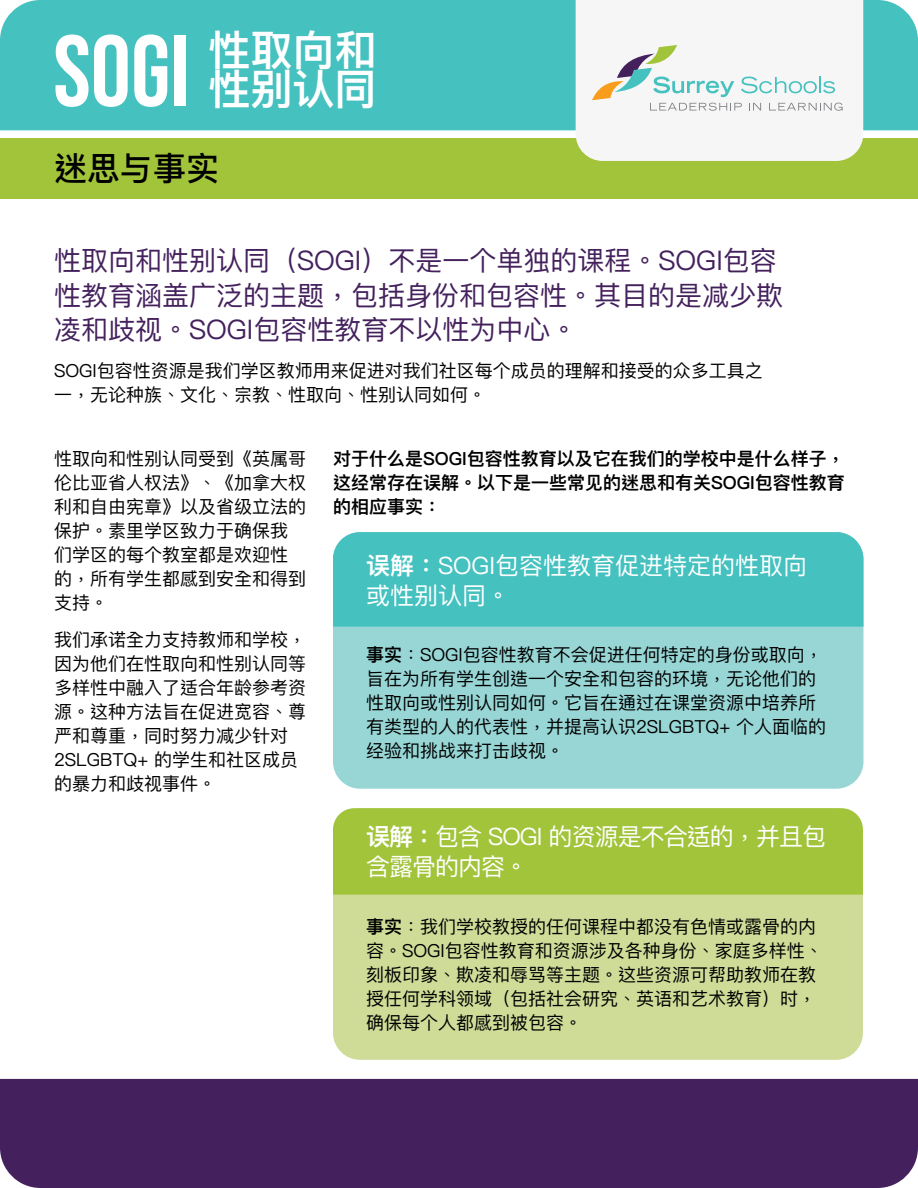
<style>
.page{position:relative;width:918px;height:1188px;background:#fff}
.page>*{position:absolute;margin:0;border:0;box-sizing:border-box;transform-origin:0 0}
.t1{font:100.65px "Bebas Neue";color:#fff}
.t2{font:600 42px "Ping Fang HK";color:#fff}
.t3{font:500 33px "Ping Fang HK";color:#000}
.t4{font:27px/34.5px "Ping Fang HK";color:#44215d}
.t5{font:24px/30px "Ping Fang HK";letter-spacing:-.04em;color:#fff}
.t6{font:24px/30px "Ping Fang HK";color:#fff}
.t7{font:18px/24px "Ping Fang HK";color:#000}
.t8{font:600 18px/24px "Ping Fang HK";color:#000;text-align:justify}
.s1{font-weight:600}
</style>
<div class="page">
<div style="left:0;top:0;width:918px;height:130px;background:#45c1c0"></div>
<div style="left:0;top:1079px;width:918px;height:109px;background:#44215d"></div>
<div style="left:0;top:138px;width:918px;height:61px;background:#a2c43a"></div>
<div style="left:576px;top:0;width:287px;height:161px;background:#f6f6f6"></div>
<svg style="left:592px;top:45px;width:251px;height:66px"></svg>
<div style="left:333px;top:532px;width:530px;height:257px;background:#98d6d6;border-radius:27px"></div>
<div style="left:333px;top:532px;width:530px;height:95px;background:#45c1c0"></div>
<div style="left:333px;top:808px;width:530px;height:252px;background:#cedc98;border-radius:27px"></div>
<div style="left:333px;top:808px;width:530px;height:87px;background:#a2c43a"></div>
<h1 class="t1" style="left:53px;top:14px;width:138px">SOGI</h1>
<h2 class="t2" style="left:209px;top:24px;width:169px">性取向和</h2>
<h2 class="t2" style="left:209px;top:63px;width:169px">性别认同</h2>
<h3 class="t3" style="left:54px;top:148px;width:166px">迷思与事实</h3>
<h3 class="t4" style="left:54px;top:243px;width:730px">性取向和性别认同（SOGI）不是一个单独的课程。SOGI包容性教育涵盖广泛的主题，包括身份和包容性。其目的是减少欺凌和歧视。SOGI包容性教育不以性为中心。</h3>
<p class="t7" style="left:54px;top:358px;width:710px">SOGI包容性资源是我们学区教师用来促进对我们社区每个成员的理解和接受的众多工具之一，无论种族、文化、宗教、性取向、性别认同如何。</p>
<p class="t7" style="left:54px;top:446px;width:253px">性取向和性别认同受到《英属哥伦比亚省人权法》、《加拿大权利和自由宪章》以及省级立法的保护。素里学区致力于确保我们学区的每个教室都是欢迎性的，所有学生都感到安全和得到支持。</p>
<p class="t7" style="left:54px;top:628px;width:253px">我们承诺全力支持教师和学校，因为他们在性取向和性别认同等多样性中融入了适合年龄参考资源。这种方法旨在促进宽容、尊严和尊重，同时努力减少针对<br>2SLGBTQ+ 的学生和社区成员的暴力和歧视事件。</p>
<p class="t8" style="left:333px;top:446px;width:513px">对于什么是SOGI包容性教育以及它在我们的学校中是什么样子，这经常存在误解。以下是一些常见的迷思和有关SOGI包容性教育的相应事实：</p>
<h3 class="t6" style="left:366px;top:550px;width:443px"><span class="s1">误解：</span>SOGI包容性教育促进特定的性取向或性别认同。</h3>
<p class="t7" style="left:366px;top:643px;width:462px"><span class="s1">事实</span>：SOGI包容性教育不会促进任何特定的身份或取向，旨在为所有学生创造一个安全和包容的环境，无论他们的性取向或性别认同如何。它旨在通过在课堂资源中培养所有类型的人的代表性，并提高认识2SLGBTQ+ 个人面临的经验和挑战来打击歧视。</p>
<h3 class="t5" style="left:366px;top:821px;width:462px"><span class="s1">误解：</span>包含 SOGI 的资源是不合适的，并且包含露骨的内容。</h3>
<p class="t7" style="left:366px;top:914px;width:458px"><span class="s1">事实</span>：我们学校教授的任何课程中都没有色情或露骨的内容。SOGI包容性教育和资源涉及各种身份、家庭多样性、刻板印象、欺凌和辱骂等主题。这些资源可帮助教师在教授任何学科领域（包括社会研究、英语和艺术教育）时，确保每个人都感到被包容。</p>
</div>
